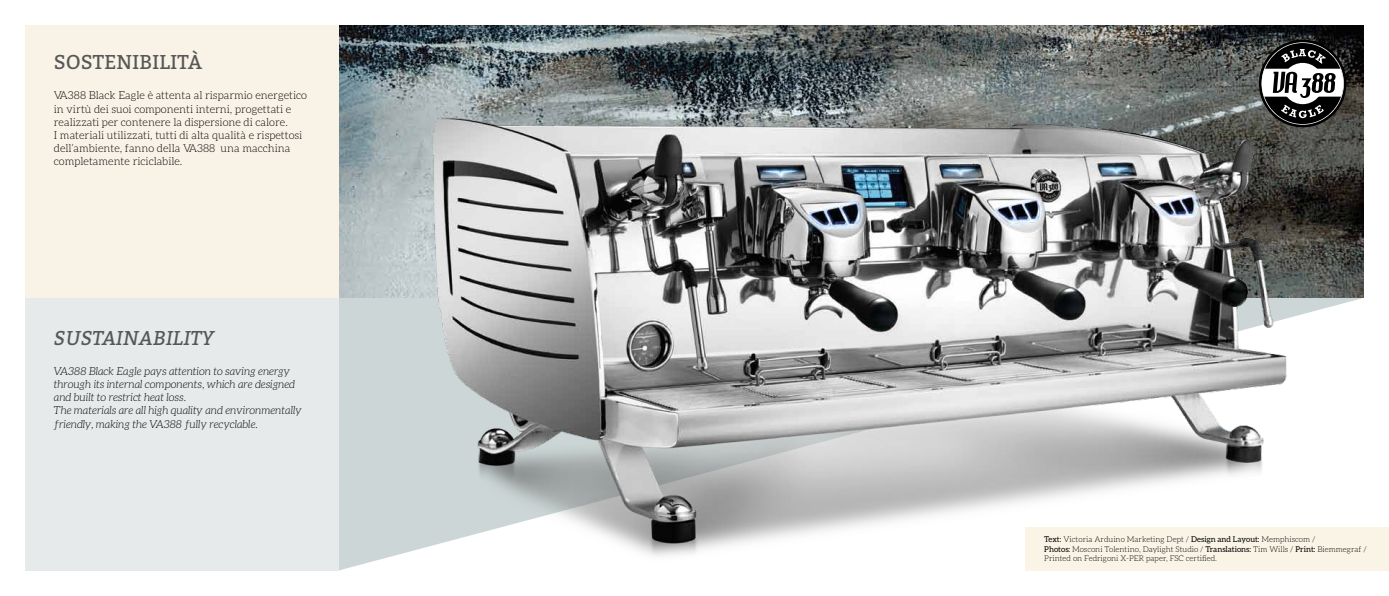
<style>
.page{position:relative;width:1389px;height:596px;background:#fff}
.page>*{position:absolute;margin:0;border:0;box-sizing:border-box;transform-origin:0 0}
.t1{font:italic 20px "Bitter";color:#575756}
.t2{font:20px "Bitter";color:#575756}
.t3{font:300 11px/13.2px "Aleo";color:#000}
.t4{font:italic 300 11px/13.2px "Aleo";color:#000}
.t5{font:300 8px/9.6px "Aleo";color:#000}
.s1{font-weight:400}
</style>
<div class="page">
<div style="left:1026px;top:526px;width:363px;height:44px;background:#f9f4e6"></div>
<svg style="left:339px;top:298px;width:1024px;height:272px;fill:#ccd6d6"></svg>
<img style="left:339px;top:26px;width:1024px;height:272px">
<div style="left:26px;top:26px;width:313px;height:272px;background:#f9f3e7"></div>
<div style="left:26px;top:298px;width:313px;height:272px;background:#e6eaeb"></div>
<img style="left:391px;top:26px;width:963px;height:544px">
<svg style="left:1261px;top:42px;width:83px;height:83px"></svg>
<h1 class="t2" style="left:54px;top:48px;width:150px">SOSTENIBILITÀ</h1>
<p class="t3" style="left:54px;top:89px;width:255px">VA388 Black Eagle è attenta al risparmio energetico in virtù dei suoi componenti interni, progettati e realizzati per contenere la dispersione di calore.<br>I materiali utilizzati, tutti di alta qualità e rispettosi dell’ambiente, fanno della VA388 una macchina completamente riciclabile.</p>
<h1 class="t1" style="left:54px;top:323px;width:162px">SUSTAINABILITY</h1>
<p class="t4" style="left:54px;top:364px;width:250px">VA388 Black Eagle pays attention to saving energy through its internal components, which are designed and built to restrict heat loss.<br>The materials are all high quality and environmentally friendly, making the VA388 fully recyclable.</p>
<p class="t5" style="left:1044px;top:534px;width:324px"><span class="s1">Text:</span> Victoria Arduino Marketing Dept / <span class="s1">Design and Layout:</span> Memphiscom /<br><span class="s1">Photos:</span> Mosconi Tolentino, Daylight Studio / <span class="s1">Translations:</span> Tim Wills / <span class="s1">Print:</span> Biemmegraf /<br>Printed on Fedrigoni X-PER paper, FSC certified.</p>
</div>
